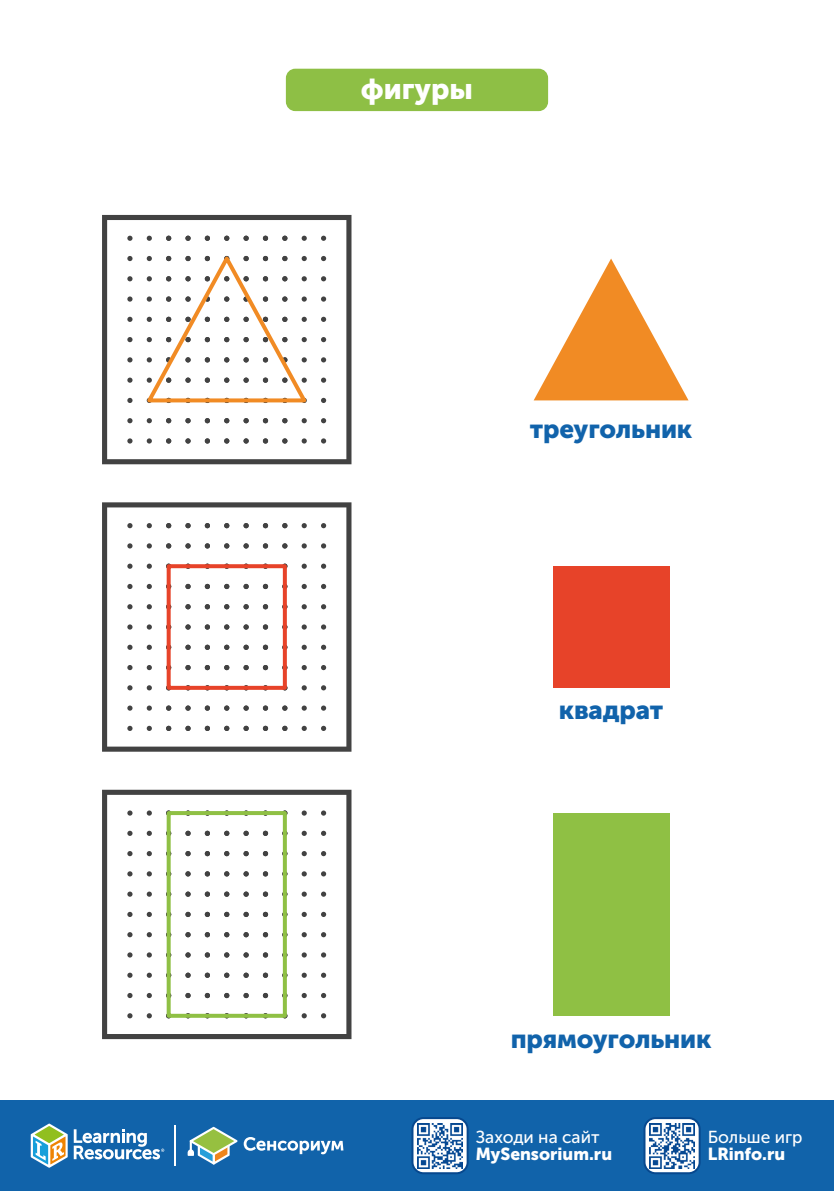
<style>
.page{position:relative;width:834px;height:1191px;background:#fff}
.page>*{position:absolute;margin:0;border:0;box-sizing:border-box;transform-origin:0 0}
.t1{font:29.2px "Museo Sans Cyrl 900";color:#fff}
.t2{font:26px "Museo Sans Cyrl 900";letter-spacing:-.01em;color:#1163ab}
.t3{font:17.2px "Museo Sans Cyrl 900";color:#fff}
.t4{font:17.2px "Museo Sans Cyrl 500";color:#fff}
</style>
<div class="page">
<div style="left:0;top:1100px;width:833px;height:91px;background:#1163aa"></div>
<svg style="left:643px;top:1117px;width:57px;height:57px"></svg>
<img style="left:649px;top:1123px;width:45px;height:45px">
<svg style="left:411px;top:1117px;width:57px;height:57px"></svg>
<img style="left:417px;top:1123px;width:45px;height:45px">
<svg style="left:188px;top:1126px;width:49px;height:38px"></svg>
<svg style="left:244px;top:1137px;width:43px;height:13px"></svg>
<svg style="left:287px;top:1140px;width:44px;height:14px"></svg>
<svg style="left:331px;top:1140px;width:12px;height:10px"></svg>
<svg style="left:31px;top:1123px;width:37px;height:44px"></svg>
<svg style="left:74px;top:1129px;width:90px;height:30px"></svg>
<hr style="left:174px;top:1125px;width:1px;height:40px;background:#fff">
<div style="left:286px;top:69px;width:262px;height:42px;background:#8ebf45;border-radius:9px"></div>
<svg style="left:102px;top:215px;width:249px;height:249px"></svg>
<svg style="left:102px;top:502px;width:249px;height:249px"></svg>
<svg style="left:102px;top:789px;width:249px;height:250px"></svg>
<svg style="left:144px;top:250px;width:167px;height:156px"></svg>
<div style="left:167px;top:564px;width:120px;height:126px;border:4px solid #e74329"></div>
<div style="left:167px;top:811px;width:120px;height:206px;border:4px solid #8fc044"></div>
<svg style="left:534px;top:258px;width:154px;height:142px"></svg>
<div style="left:553px;top:566px;width:116px;height:122px;background:#e74329"></div>
<div style="left:553px;top:813px;width:116px;height:202px;background:#8fc044"></div>
<p class="t1" style="left:361px;top:72px;width:113px">фигуры</p>
<p class="t2" style="left:530px;top:414px;width:164px">треугольник</p>
<p class="t2" style="left:558px;top:695px;width:106px">квадрат</p>
<p class="t2" style="left:510px;top:1024px;width:202px">прямоугольник</p>
<p class="t4" style="left:475px;top:1127px;width:125px">Заходи на сайт</p>
<p class="t3" style="left:475px;top:1144px;width:138px">MySensorium.ru</p>
<p class="t4" style="left:707px;top:1127px;width:96px">Больше игр</p>
<p class="t3" style="left:707px;top:1144px;width:79px">LRinfo.ru</p>
</div>
